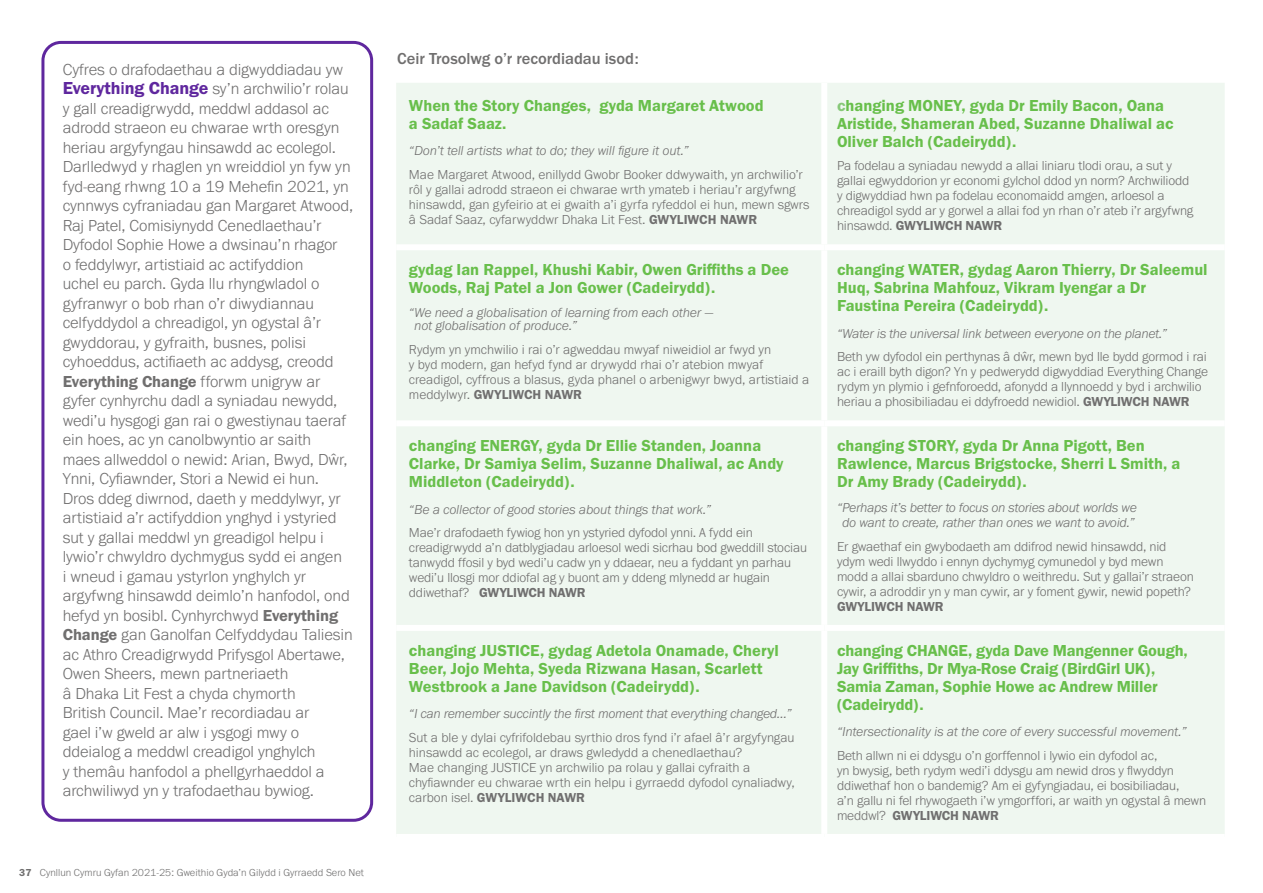
<style>
.page{position:relative;width:1263px;height:893px;background:#fff}
.page>*{position:absolute;margin:0;border:0;box-sizing:border-box;transform-origin:0 0}
.Main_Body{font:300 16.5px/19.5px "Franklin Gothic URW";letter-spacing:-.005em;color:#706f6f}
.Table_Body{font:16.5px/18px "Franklin Gothic URW Dem";color:#68bf4b}
.Main_Body-2{font:500 16.5px "Franklin Gothic URW";color:#706f6f}
.Table_Body-2{font:300 13.5px/15px "Franklin Gothic URW";letter-spacing:-.01em;color:#706f6f}
.Table_Body-3{font:italic 300 13.5px/13.5px "Franklin Gothic URW";letter-spacing:-.01em;color:#706f6f}
.t1{font:300 10.5px "Franklin Gothic URW";color:#706f6f}
.s1{font-family:"Franklin Gothic URW Dem";font-weight:400;font-size:18px;color:#5f279e}
.s2{font-weight:500;font-size:18px;color:#5f279e}
.s3{font-family:"Franklin Gothic URW Dem";font-weight:400}
.s4{color:#87c878}
</style>
<div class="page">
<div style="left:396px;top:83px;width:829px;height:751px;background:#eff7f0"></div>
<div style="left:821px;top:83px;width:6px;height:161px;background:#fff"></div>
<div style="left:396px;top:244px;width:428px;height:6px;background:#fff"></div>
<div style="left:824px;top:244px;width:401px;height:6px;background:#fff"></div>
<div style="left:821px;top:250px;width:6px;height:170px;background:#fff"></div>
<div style="left:396px;top:420px;width:428px;height:6px;background:#fff"></div>
<div style="left:824px;top:420px;width:401px;height:6px;background:#fff"></div>
<div style="left:821px;top:426px;width:6px;height:199px;background:#fff"></div>
<div style="left:396px;top:625px;width:428px;height:6px;background:#fff"></div>
<div style="left:824px;top:625px;width:401px;height:6px;background:#fff"></div>
<div style="left:821px;top:631px;width:6px;height:203px;background:#fff"></div>
<div style="left:41px;top:41px;width:332px;height:781px;border:3px solid #5f279e;border-radius:18px"></div>
<p class="Main_Body" style="left:63px;top:59px;width:292px">Cyfres o drafodaethau a digwyddiadau yw <span class="s1">Everyth</span><span class="s2">i</span><span class="s1">ng Change</span> sy’n archwilio’r rolau y gall creadigrwydd, meddwl addasol ac adrodd straeon eu chwarae wrth oresgyn heriau argyfyngau hinsawdd ac ecolegol.<br>Darlledwyd y rhaglen yn wreiddiol yn fyw yn fyd-eang rhwng 10 a 19 Mehefin 2021, yn cynnwys cyfraniadau gan Margaret Atwood, Raj Patel, Comisiynydd Cenedlaethau’r Dyfodol Sophie Howe a dwsinau’n rhagor<br>o feddylwyr, artistiaid ac actifyddion<br>uchel eu parch. Gyda llu rhyngwladol o gyfranwyr o bob rhan o’r diwydiannau celfyddydol a chreadigol, yn ogystal â’r gwyddorau, y gyfraith, busnes, polisi cyhoeddus, actifiaeth ac addysg, creodd <span class="s3">Everything Change</span> fforwm unigryw ar gyfer cynhyrchu dadl a syniadau newydd, wedi’u hysgogi gan rai o gwestiynau taeraf ein hoes, ac yn canolbwyntio ar saith<br>maes allweddol o newid: Arian, Bwyd, Dŵr, Ynni, Cyfiawnder, Stori a Newid ei hun.<br>Dros ddeg diwrnod, daeth y meddylwyr, yr artistiaid a’r actifyddion ynghyd i ystyried sut y gallai meddwl yn greadigol helpu i lywio’r chwyldro dychmygus sydd ei angen<br>i wneud i gamau ystyrlon ynghylch yr argyfwng hinsawdd deimlo’n hanfodol, ond hefyd yn bosibl. Cynhyrchwyd <span class="s3">Everything Change</span> gan Ganolfan Celfyddydau Taliesin ac Athro Creadigrwydd Prifysgol Abertawe, Owen Sheers, mewn partneriaeth<br>â Dhaka Lit Fest a chyda chymorth<br>British Council. Mae’r recordiadau ar<br>gael i’w gweld ar alw i ysgogi mwy o ddeialog a meddwl creadigol ynghylch<br>y themâu hanfodol a phellgyrhaeddol a archwiliwyd yn y trafodaethau bywiog.</p>
<p class="t1" style="left:19px;top:866px;width:346px"><span class="s3">37</span> Cynllun Cymru Gyfan 2021-25: Gweithio Gyda’n Gilydd i Gyrraedd Sero Net</p>
<p class="Main_Body-2" style="left:397px;top:48px;width:243px">Ceir Trosolwg o’r recordiadau isod:</p>
<p class="Table_Body" style="left:409px;top:96px;width:356px">When the Story Changes, gyda Margaret Atwood a Sadaf Saaz.</p>
<p class="Table_Body-3" style="left:409px;top:144px;width:282px">“Don’t tell artists what to do; they will figure it out.”</p>
<p class="Table_Body-2" style="left:409px;top:167px;width:402px">Mae Margaret Atwood, enillydd Gwobr Booker ddwywaith, yn archwilio’r rôl y gallai adrodd straeon ei chwarae wrth ymateb i heriau’r argyfwng hinsawdd, gan gyfeirio at ei gwaith a’i gyrfa ryfeddol ei hun, mewn sgwrs â Sadaf Saaz, cyfarwyddwr Dhaka Lit Fest. <span class="s3">GWYLIWCH NAWR</span></p>
<p class="Table_Body" style="left:409px;top:261px;width:382px">gydag Ian Rappel, Khushi Kabir, Owen Griffiths a Dee<br>Woods, Raj Patel a Jon Gower (Cadeirydd).</p>
<p class="Table_Body-3" style="left:415px;top:305px;width:301px;text-indent:-6px">“We need a globalisation of learning from each other — not globalisation of produce.”</p>
<p class="Table_Body-2" style="left:409px;top:342px;width:402px">Rydym yn ymchwilio i rai o’r agweddau mwyaf niweidiol ar fwyd yn<br>y byd modern, gan hefyd fynd ar drywydd rhai o’r atebion mwyaf creadigol, cyffrous a blasus, gyda phanel o arbenigwyr bwyd, artistiaid a meddylwyr. <span class="s3">GWYLIWCH NAWR</span></p>
<p class="Table_Body" style="left:409px;top:437px;width:376px">changing ENERGY, gyda Dr Ellie Standen, Joanna<br>Clarke, Dr Samiya Selim, Suzanne Dhaliwal, ac Andy<br>Middleton (Cadeirydd).</p>
<p class="Table_Body-3" style="left:409px;top:502px;width:304px">“Be a collector of good stories about things that work.”</p>
<p class="Table_Body-2" style="left:409px;top:525px;width:400px">Mae’r drafodaeth fywiog hon yn ystyried dyfodol ynni. A fydd ein creadigrwydd a’n datblygiadau arloesol wedi sicrhau bod gweddill stociau tanwydd ffosil y byd wedi’u cadw yn y ddaear, neu a fyddant yn parhau wedi’u llosgi mor ddiofal ag y buont am y ddeng mlynedd ar hugain ddiwethaf? <span class="s3">GWYLIWCH NAWR</span></p>
<p class="Table_Body" style="left:409px;top:641px;width:371px">changing JUSTICE, gydag Adetola Onamade, Cheryl<br>Beer, Jojo Mehta, Syeda Rizwana Hasan, Scarlett<br>Westbrook a Jane Davidson (Cadeirydd).</p>
<p class="Table_Body-3" style="left:409px;top:707px;width:385px">“I can remember succintly the first moment that everything changed...”</p>
<p class="Table_Body-2" style="left:409px;top:730px;width:387px">Sut a ble y dylai cyfrifoldebau syrthio dros fynd i’r afael â’r argyfyngau hinsawdd ac ecolegol, ar draws gwledydd a chenedlaethau?<br>Mae changing JUSTICE yn archwilio pa rolau y gallai cyfraith a chyfiawnder eu chwarae wrth ein helpu i gyrraedd dyfodol cynaliadwy, carbon isel. <span class="s3">GWYLIWCH NAWR</span></p>
<p class="Table_Body" style="left:837px;top:96px;width:338px"><span class="s4">c</span>hanging MONEY, gyda Dr Emily Bacon, Oana<br>Aristide, Shameran Abed, Suzanne Dhaliwal ac<br>Oliver Balch (Cadeirydd).</p>
<p class="Table_Body-2" style="left:837px;top:158px;width:358px">Pa fodelau a syniadau newydd a allai liniaru tlodi orau, a sut y gallai egwyddorion yr economi gylchol ddod yn norm? Archwiliodd y digwyddiad hwn pa fodelau economaidd amgen, arloesol a chreadigol sydd ar y gorwel a allai fod yn rhan o’r ateb i’r argyfwng hinsawdd. <span class="s3">GWYLIWCH NAWR</span></p>
<p class="Table_Body" style="left:837px;top:261px;width:372px">changing WATER, gydag Aaron Thierry, Dr Saleemul<br>Huq, Sabrina Mahfouz, Vikram Iyengar a Dr<br>Faustina Pereira (Cadeirydd).</p>
<p class="Table_Body-3" style="left:837px;top:326px;width:332px">“Water is the universal link between everyone on the planet.”</p>
<p class="Table_Body-2" style="left:837px;top:349px;width:372px">Beth yw dyfodol ein perthynas â dŵr, mewn byd lle bydd gormod i rai ac i eraill byth digon? Yn y pedwerydd digwyddiad Everything Change rydym yn plymio i gefnforoedd, afonydd a llynnoedd y byd i archwilio heriau a phosibiliadau ei ddyfroedd newidiol. <span class="s3">GWYLIWCH NAWR</span></p>
<p class="Table_Body" style="left:837px;top:437px;width:345px">changing STORY, gyda Dr Anna Pigott, Ben<br>Rawlence, Marcus Brigstocke, Sherri L Smith, a<br>Dr Amy Brady (Cadeirydd).</p>
<p class="Table_Body-3" style="left:837px;top:500px;width:301px;line-height:15px;text-align:center">“Perhaps it’s better to focus on stories about worlds we do want to create, rather than ones we want to avoid.”</p>
<p class="Table_Body-2" style="left:837px;top:539px;width:358px">Er gwaethaf ein gwybodaeth am ddifrod newid hinsawdd, nid ydym wedi llwyddo i ennyn dychymyg cymunedol y byd mewn modd a allai sbarduno chwyldro o weithredu. Sut y gallai’r straeon cywir, a adroddir yn y man cywir, ar y foment gywir, newid popeth?<br><span class="s3">GWYLIWCH NAWR</span></p>
<p class="Table_Body" style="left:837px;top:641px;width:352px">changing CHANGE, gyda Dave Mangenner Gough, Jay Griffiths, Dr Mya-Rose Craig (BirdGirl UK), Samia Zaman, Sophie Howe ac Andrew Miller (Cadeirydd).</p>
<p class="Table_Body-3" style="left:837px;top:725px;width:351px">“Intersectionality is at the core of every successful movement.”</p>
<p class="Table_Body-2" style="left:837px;top:748px;width:371px">Beth allwn ni ei ddysgu o’n gorffennol i lywio ein dyfodol ac,<br>yn bwysig, beth rydym wedi’i ddysgu am newid dros y flwyddyn ddiwethaf hon o bandemig? Am ei gyfyngiadau, ei bosibiliadau,<br>a’n gallu ni fel rhywogaeth i’w ymgorffori, ar waith yn ogystal â mewn meddwl? <span class="s3">GWYLIWCH NAWR</span></p>
</div>
